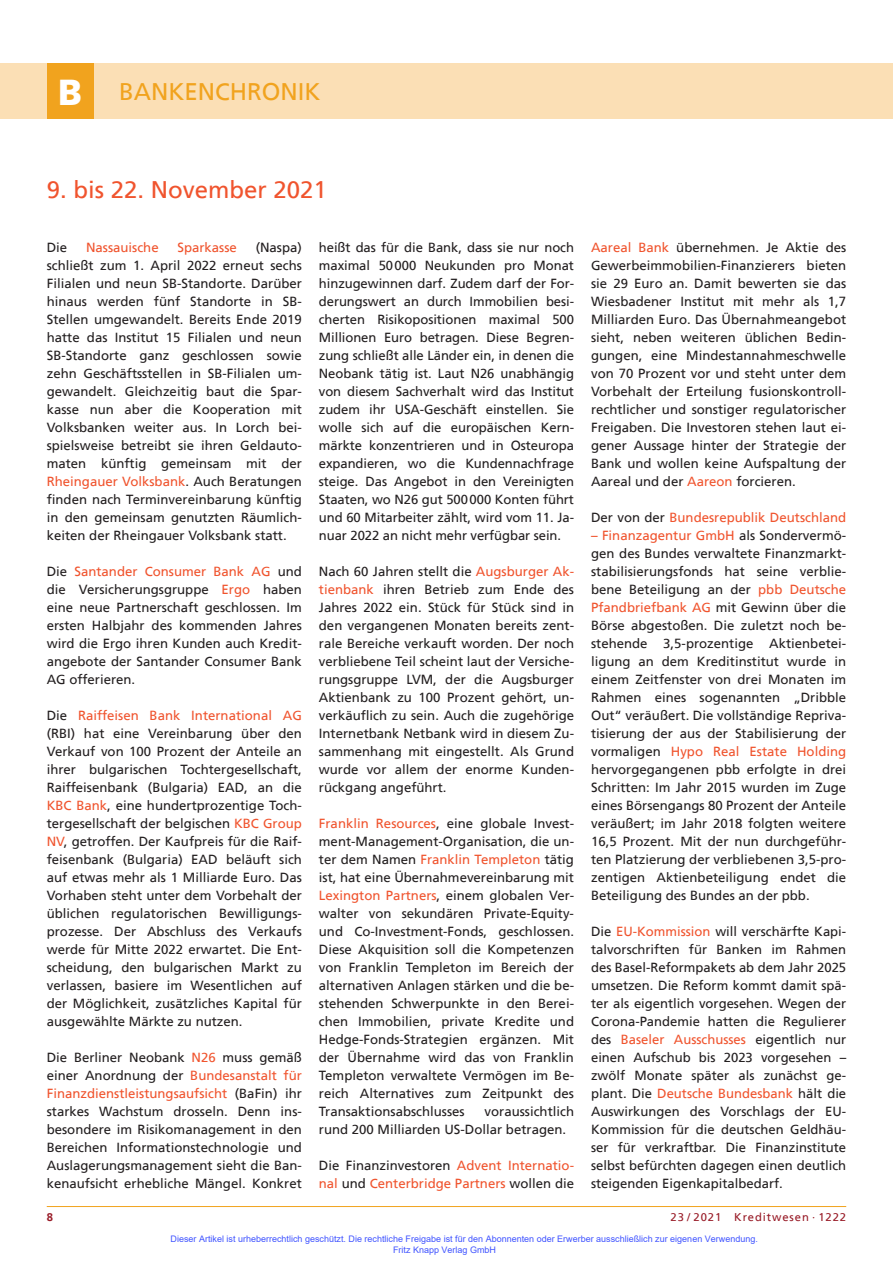
<style>
.page{position:relative;width:893px;height:1263px;background:#fff}
.page>*{position:absolute;margin:0;border:0;box-sizing:border-box;transform-origin:0 0}
.t1{font:24px "Frutiger";color:#f0542e}
.t2{font:24px "Frutiger";color:#f1a31e}
.t3{font:13.2px/18px "Frutiger";color:#231f20;text-align:justify}
.t4{font:13.2px/18px "Frutiger";color:#f0542e}
.t5{font:11.25px "Frutiger";letter-spacing:.08em;color:#981a26}
.t6{font:700 11.25px "Frutiger";color:#981a26}
.t7{font:9px/10.8px "Arial";color:#4054ff}
.s1{font-weight:900;font-size:36px;color:#fff}
.s2{color:#f0542e}
.s3{color:#231f20}
</style>
<div class="page">
<div style="left:0;top:64px;width:893px;height:55px;background:#fbdfb5"></div>
<hr style="left:47px;top:1206px;width:799px;height:1px;background:#f1a31e">
<div style="left:47px;top:64px;width:47px;height:55px;background:#f1a31e"></div>
<h1 class="t2" style="left:58px;top:81px;width:264px"><span class="s1">B</span> BANKENCHRONIK</h1>
<h1 class="t1" style="left:47px;top:179px;width:282px">9. bis 22. November 2021</h1>
<p class="t3" style="left:47px;top:239px;width:257px;text-indent:209px">(Naspa) schließt zum 1. April 2022 erneut sechs Filialen und neun SB-Standorte. Darüber hinaus werden fünf Standorte in SB-Stellen umgewandelt. Bereits Ende 2019 hatte das Institut 15 Filialen und neun SB-Standorte ganz geschlossen sowie zehn Geschäftsstellen in SB-Filialen um&shy;gewandelt. Gleichzeitig baut die Spar&shy;kasse nun aber die Kooperation mit Volksbanken weiter aus. In Lorch bei&shy;spielsweise betreibt sie ihren Geldauto&shy;maten künftig gemeinsam mit der <span class="s2">Rheingauer Volksbank</span>. Auch Beratungen finden nach Terminvereinbarung künftig in den gemeinsam genutzten Räumlich&shy;keiten der Rheingauer Volksbank statt.</p>
<p class="t3" style="left:47px;top:563px;width:257px">Die <span class="s2">Santander Consumer Bank AG</span> und die Versicherungsgruppe <span class="s2">Ergo</span> haben eine neue Partnerschaft geschlossen. Im ersten Halbjahr des kommenden Jahres wird die Ergo ihren Kunden auch Kredit&shy;angebote der Santander Consumer Bank AG offerieren.</p>
<p class="t3" style="left:47px;top:707px;width:257px">Die <span class="s2">Raiffeisen Bank International AG </span>(RBI) hat eine Vereinbarung über den Verkauf von 100 Prozent der Anteile an ihrer bulgarischen Tochtergesellschaft, Raiffeisenbank (Bulgaria) EAD, an die <span class="s2">KBC Bank</span>, eine hundertprozentige Toch&shy;tergesellschaft der belgischen <span class="s2">KBC Group NV</span>, getroffen. Der Kaufpreis für die Raif&shy;feisenbank (Bulgaria) EAD beläuft sich auf etwas mehr als 1 Milliarde Euro. Das Vorhaben steht unter dem Vorbehalt der üblichen regulatorischen Bewilligungs&shy;prozesse. Der Abschluss des Verkaufs werde für Mitte 2022 erwartet. Die Ent&shy;scheidung, den bulgarischen Markt zu verlassen, basiere im Wesentlichen auf der Möglichkeit, zusätzliches Kapital für ausgewählte Märkte zu nutzen.</p>
<p class="t3" style="left:47px;top:1049px;width:257px">Die Berliner Neobank <span class="s2">N26</span> muss gemäß einer Anordnung der <span class="s2">Bundesanstalt für Finanzdienstleistungsaufsicht</span> (BaFin) ihr starkes Wachstum drosseln. Denn ins&shy;besondere im Risikomanagement in den Bereichen Informationstechnologie und Auslagerungsmanagement sieht die Ban&shy;kenaufsicht erhebliche Mängel. Konkret</p>
<p class="t3" style="left:47px;top:239px;width:22px">Die</p>
<p class="t4" style="left:86px;top:239px;width:74px">Nassauische</p>
<p class="t4" style="left:177px;top:239px;width:61px">Sparkasse</p>
<p class="t3" style="left:319px;top:239px;width:257px">heißt das für die Bank, dass sie nur noch maximal 50000 Neukunden pro Monat hinzugewinnen darf. Zudem darf der For&shy;derungswert an durch Immobilien besi&shy;cherten Risikopositionen maximal 500<br>Millionen Euro betragen. Diese Begren&shy;zung schließt alle Länder ein, in denen die Neobank tätig ist. Laut N26 unabhängig von diesem Sachverhalt wird das Institut zudem ihr USA-Geschäft einstellen. Sie wolle sich auf die europäischen Kern&shy;märkte konzentrieren und in Osteuropa expandieren, wo die Kundennachfrage steige. Das Angebot in den Vereinigten Staaten, wo N26 gut 500000 Konten führt und 60 Mitarbeiter zählt, wird vom 11. Ja&shy;nuar 2022 an nicht mehr verfügbar sein.</p>
<p class="t3" style="left:319px;top:563px;width:257px">Nach 60 Jahren stellt die <span class="s2">Augsburger Ak&shy;tienbank</span> ihren Betrieb zum Ende des Jahres 2022 ein. Stück für Stück sind in den vergangenen Monaten bereits zent&shy;rale Bereiche verkauft worden. Der noch verbliebene Teil scheint laut der Versiche&shy;rungsgruppe LVM, der die Augsburger Aktienbank zu 100 Prozent gehört, un&shy;verkäuflich zu sein. Auch die zugehörige Internetbank Netbank wird in diesem Zu&shy;sammenhang mit eingestellt. Als Grund wurde vor allem der enorme Kunden&shy;rückgang angeführt.</p>
<p class="t3" style="left:319px;top:815px;width:257px"><span class="s2">Franklin Resources</span>, eine globale Invest&shy;ment-Management-Organisation, die un&shy;ter dem Namen <span class="s2">Franklin Templeton</span> tätig ist, hat eine Übernahmevereinbarung mit <span class="s2">Lexington Partners</span>, einem globalen Ver&shy;walter von sekundären Private-Equity&shy;und Co-Investment-Fonds, geschlossen.<br>Diese Akquisition soll die Kompetenzen von Franklin Templeton im Bereich der alternativen Anlagen stärken und die be&shy;stehenden Schwerpunkte in den Berei&shy;chen Immobilien, private Kredite und Hedge-Fonds-Strategien ergänzen. Mit der Übernahme wird das von Franklin Templeton verwaltete Vermögen im Be&shy;reich Alternatives zum Zeitpunkt des Transaktionsabschlusses</p>
<p class="t3" style="left:319px;top:1103px;width:257px;text-indent:166px">voraussichtlich rund 200 Milliarden US-Dollar betragen.</p>
<p class="t4" style="left:319px;top:1157px;width:257px"><span class="s3">Die Finanzinvestoren</span> Advent Internatio&shy;nal <span class="s3">und</span> Centerbridge Partners <span class="s3">wollen die</span></p>
<p class="t3" style="left:591px;top:239px;width:257px"><span class="s2">Aareal Bank</span> übernehmen. Je Aktie des Gewerbeimmobilien-Finanzierers bieten sie 29 Euro an. Damit bewerten sie das Wiesbadener Institut mit mehr als 1,7<br>Milliarden Euro. Das Übernahmeangebot sieht, neben weiteren üblichen Bedin&shy;gungen, eine Mindestannahmeschwelle von 70 Prozent vor und steht unter dem Vorbehalt der Erteilung fusionskontroll&shy;rechtlicher und sonstiger regulatorischer Freigaben. Die Investoren stehen laut ei&shy;gener Aussage hinter der Strategie der Bank und wollen keine Aufspaltung der Aareal und der <span class="s2">Aareon</span> forcieren.</p>
<p class="t4" style="left:591px;top:509px;width:257px"><span class="s3">Der von der</span> Bundesrepublik Deutschland</p>
<p class="t3" style="left:591px;top:527px;width:257px"><span class="s2">– Finanzagentur GmbH</span> als Sondervermö&shy;gen des Bundes verwaltete Finanzmarkt&shy;stabilisierungsfonds hat seine verblie&shy;bene Beteiligung an der <span class="s2">pbb Deutsche Pfandbriefbank AG</span> mit Gewinn über die Börse abgestoßen. Die zuletzt noch be&shy;stehende 3,5-prozentige Aktienbetei&shy;ligung an dem Kreditinstitut wurde in einem Zeitfenster von drei Monaten im Rahmen eines sogenannten „Dribble Out“ veräußert. Die vollständige Repriva&shy;tisierung der aus der Stabilisierung der vormaligen <span class="s2">Hypo Real Estate Holding </span>hervorgegangenen pbb erfolgte in drei Schritten: Im Jahr 2015 wurden im Zuge eines Börsengangs 80 Prozent der Anteile veräußert; im Jahr 2018 folgten weitere 16,5 Prozent. Mit der nun durchgeführ&shy;ten Platzierung der verbliebenen 3,5-pro&shy;zentigen Aktienbeteiligung endet die Beteiligung des Bundes an der pbb.</p>
<p class="t3" style="left:591px;top:923px;width:257px">Die <span class="s2">EU-Kommission</span> will verschärfte Kapi&shy;talvorschriften für Banken im Rahmen des Basel-Reformpakets ab dem Jahr 2025 umsetzen. Die Reform kommt damit spä&shy;ter als eigentlich vorgesehen. Wegen der Corona-Pandemie hatten die Regulierer des <span class="s2">Baseler Ausschusses</span> eigentlich nur einen Aufschub bis 2023 vorgesehen – zwölf Monate später als zunächst ge&shy;plant. Die <span class="s2">Deutsche Bundesbank</span> hält die Auswirkungen des Vorschlags der EU-Kommission für die deutschen Geldhäu&shy;ser für verkraftbar. Die Finanzinstitute selbst befürchten dagegen einen deutlich steigenden Eigenkapitalbedarf.</p>
<p class="t6" style="left:47px;top:1211px;width:8px">8</p>
<p class="t5" style="left:671px;top:1211px;width:177px">23 / 2021 Kreditwesen · 1222</p>
<p class="t7" style="left:393px;top:1233px;width:366px;text-indent:-223px">Dieser Artikel ist urheberrechtlich geschützt. Die rechtliche Freigabe ist für den Abonnenten oder Erwerber ausschließlich zur eigenen Verwendung.<br>Fritz Knapp Verlag GmbH</p>
</div>
